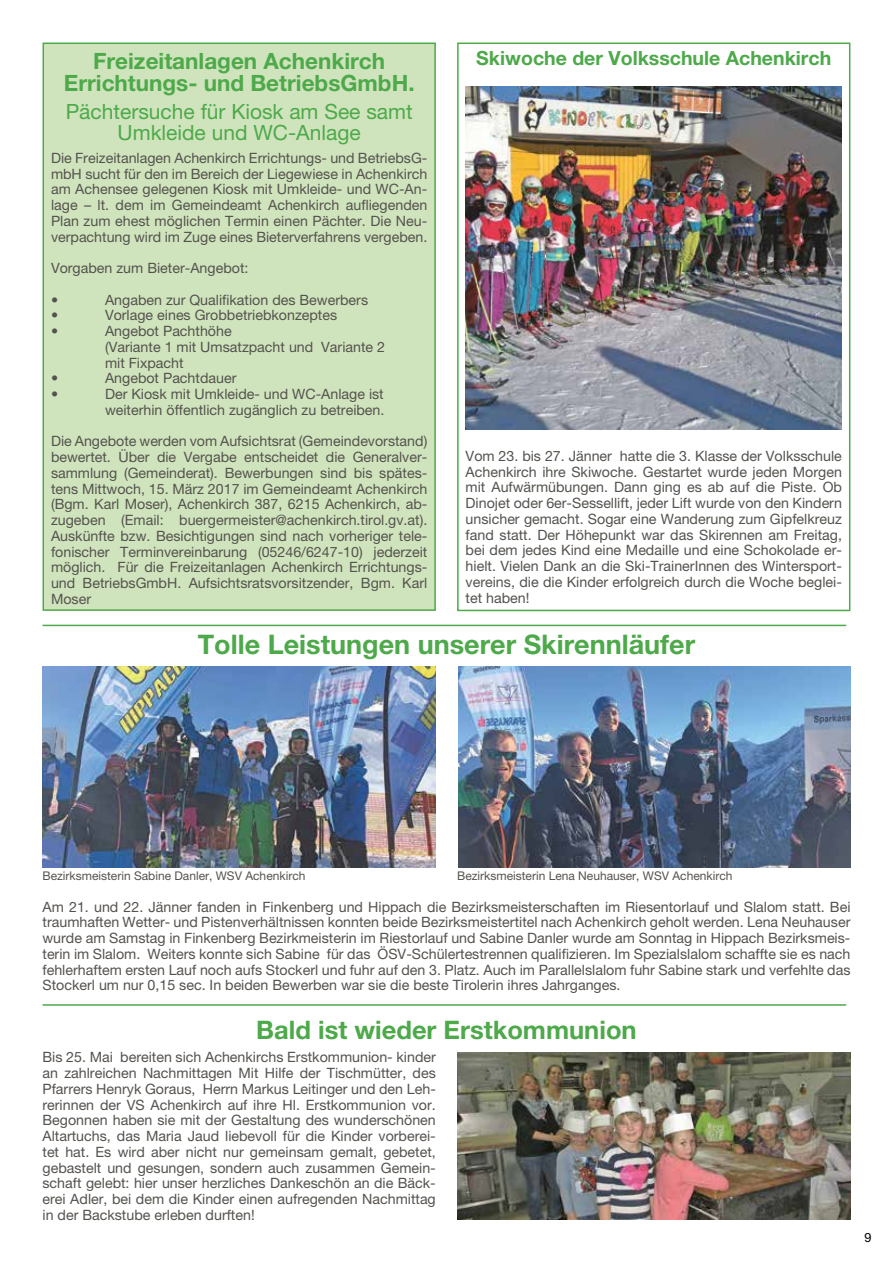
<style>
.page{position:relative;width:893px;height:1263px;background:#fff}
.page>*{position:absolute;margin:0;border:0;box-sizing:border-box;transform-origin:0 0}
.t1{font:700 27px "Helvetica Neue LT Pro";color:#4da94a}
.t2{font:700 25.5px "Helvetica Neue LT Pro";color:#4da94a}
.t3{font:700 22.5px/22.5px "Helvetica Neue LT Pro";color:#4da94a;text-align:center}
.t4{font:21px/21px "Helvetica Neue LT Pro";color:#4da94a;text-align:center}
.t5{font:700 19.5px "Helvetica Neue LT Pro";color:#4da94a}
.t6{font:14.25px/15.8px "Helvetica Neue LT Pro";color:#55524e;text-align:justify}
.t7{font:12.75px "Helvetica Neue LT Pro";color:#000}
.t8{font:12px "Helvetica Neue LT Pro";color:#55524e}
</style>
<div class="page">
<div style="left:43px;top:43px;width:393px;height:568px;background:#cfe4bc;border:2px solid #4da94a"></div>
<hr style="left:43px;top:1004px;width:803px;height:2px;background:#4da94a">
<img style="left:457px;top:1052px;width:393px;height:168px">
<img style="left:466px;top:86px;width:376px;height:343px">
<div style="left:457px;top:43px;width:393px;height:568px;border:2px solid #4da94a"></div>
<hr style="left:43px;top:625px;width:803px;height:1px;background:#4da94a">
<img style="left:458px;top:667px;width:392px;height:200px">
<img style="left:43px;top:667px;width:393px;height:200px">
<h3 class="t3" style="left:64px;top:49px;width:352px">Freizeitanlagen Achenkirch<br>Errichtungs- und BetriebsGmbH.</h3>
<h3 class="t4" style="left:66px;top:101px;width:348px">Pächtersuche für Kiosk am See samt<br>Umkleide und WC-Anlage</h3>
<p class="t6" style="left:51px;top:150px;width:378px">Die Freizeitanlagen Achenkirch Errichtungs- und BetriebsG&shy;mbH sucht für den im Bereich der Liegewiese in Achenkirch am Achensee gelegenen Kiosk mit Umkleide- und WC-An&shy;lage – lt. dem im Gemeindeamt Achenkirch aufliegenden Plan zum ehest möglichen Termin einen Pächter. Die Neu&shy;verpachtung wird im Zuge eines Bieterverfahrens vergeben.</p>
<p class="t6" style="left:51px;top:260px;width:199px">Vorgaben zum Bieter-Angebot:</p>
<p class="t6" style="left:51px;top:291px;width:9px">•</p>
<p class="t6" style="left:105px;top:291px;width:265px">Angaben zur Qualifikation des Bewerbers</p>
<p class="t6" style="left:51px;top:307px;width:9px">•</p>
<p class="t6" style="left:105px;top:307px;width:234px">Vorlage eines Grobbetriebkonzeptes</p>
<p class="t6" style="left:51px;top:323px;width:9px">•</p>
<p class="t6" style="left:105px;top:323px;width:282px;text-align:left">Angebot Pachthöhe<br>(Variante 1 mit Umsatzpacht und Variante 2 mit Fixpacht</p>
<p class="t6" style="left:51px;top:370px;width:9px">•</p>
<p class="t6" style="left:105px;top:370px;width:133px">Angebot Pachtdauer</p>
<p class="t6" style="left:51px;top:386px;width:9px">•</p>
<p class="t6" style="left:105px;top:386px;width:281px">Der Kiosk mit Umkleide- und WC-Anlage ist weiterhin öffentlich zugänglich zu betreiben.</p>
<p class="t6" style="left:51px;top:433px;width:378px">Die Angebote werden vom Aufsichtsrat (Gemeindevorstand) bewertet. Über die Vergabe entscheidet die Generalver&shy;sammlung (Gemeinderat). Bewerbungen sind bis spätes&shy;tens Mittwoch, 15. März 2017 im Gemeindeamt Achenkirch (Bgm. Karl Moser), Achenkirch 387, 6215 Achenkirch, ab&shy;zugeben (Email: buergermeister@achenkirch.tirol.gv.at).<br>Auskünfte bzw. Besichtigungen sind nach vorheriger tele&shy;fonischer Terminvereinbarung (05246/6247-10) jederzeit möglich. Für die Freizeitanlagen Achenkirch Errichtungs&shy;und BetriebsGmbH. Aufsichtsratsvorsitzender, Bgm. Karl Moser</p>
<h3 class="t5" style="left:476px;top:46px;width:356px">Skiwoche der Volksschule Achenkirch</h3>
<p class="t6" style="left:466px;top:448px;width:378px">Vom 23. bis 27. Jänner hatte die 3. Klasse der Volksschule Achenkirch ihre Skiwoche. Gestartet wurde jeden Morgen mit Aufwärmübungen. Dann ging es ab auf die Piste. Ob Dinojet oder 6er-Sessellift, jeder Lift wurde von den Kindern unsicher gemacht. Sogar eine Wanderung zum Gipfelkreuz fand statt. Der Höhepunkt war das Skirennen am Freitag, bei dem jedes Kind eine Medaille und eine Schokolade er&shy;hielt. Vielen Dank an die Ski-TrainerInnen des Wintersport&shy;vereins, die die Kinder erfolgreich durch die Woche beglei&shy;tet haben!</p>
<h1 class="t1" style="left:198px;top:628px;width:499px">Tolle Leistungen unserer Skirennläufer</h1>
<p class="t8" style="left:43px;top:869px;width:264px">Bezirksmeisterin Sabine Danler, WSV Achenkirch</p>
<p class="t8" style="left:457px;top:869px;width:277px">Bezirksmeisterin Lena Neuhauser, WSV Achenkirch</p>
<p class="t6" style="left:43px;top:898px;width:809px">Am 21. und 22. Jänner fanden in Finkenberg und Hippach die Bezirksmeisterschaften im Riesentorlauf und Slalom statt. Bei traumhaften Wetter- und Pistenverhältnissen konnten beide Bezirksmeistertitel nach Achenkirch geholt werden. Lena Neuhauser wurde am Samstag in Finkenberg Bezirkmeisterin im Riestorlauf und Sabine Danler wurde am Sonntag in Hippach Bezirksmeis&shy;terin im Slalom. Weiters konnte sich Sabine für das ÖSV-Schülertestrennen qualifizieren. Im Spezialslalom schaffte sie es nach fehlerhaftem ersten Lauf noch aufs Stockerl und fuhr auf den 3. Platz. Auch im Parallelslalom fuhr Sabine stark und verfehlte das Stockerl um nur 0,15 sec. In beiden Bewerben war sie die beste Tirolerin ihres Jahrganges.</p>
<h2 class="t2" style="left:256px;top:1014px;width:382px">Bald ist wieder Erstkommunion</h2>
<p class="t6" style="left:43px;top:1049px;width:395px">Bis 25. Mai bereiten sich Achenkirchs Erstkommunion- kinder an zahlreichen Nachmittagen Mit Hilfe der Tischmütter, des Pfarrers Henryk Goraus, Herrn Markus Leitinger und den Leh&shy;rerinnen der VS Achenkirch auf ihre Hl. Erstkommunion vor.<br>Begonnen haben sie mit der Gestaltung des wunderschönen Altartuchs, das Maria Jaud liebevoll für die Kinder vorberei&shy;tet hat. Es wird aber nicht nur gemeinsam gemalt, gebetet, gebastelt und gesungen, sondern auch zusammen Gemein&shy;schaft gelebt: hier unser herzliches Dankeschön an die Bäck&shy;erei Adler, bei dem die Kinder einen aufregenden Nachmittag in der Backstube erleben durften!</p>
<p class="t7" style="left:865px;top:1229px;width:9px">9</p>
</div>
